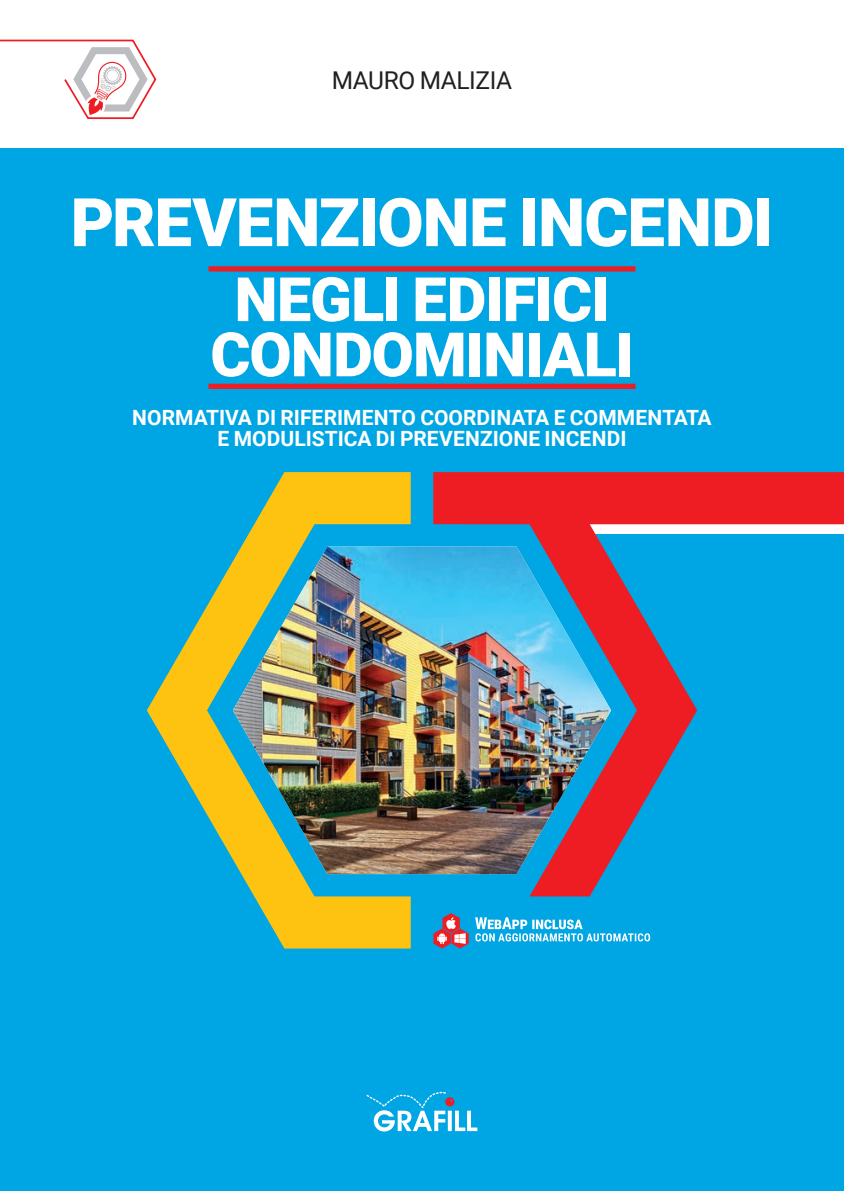
<style>
.page{position:relative;width:844px;height:1191px;background:#fff}
.page>*{position:absolute;margin:0;border:0;box-sizing:border-box;transform-origin:0 0}
.t1{font:900 67.02px "Roboto";letter-spacing:-.015em;color:#fff}
.t2{font:900 61.25px/55.1px "Roboto";letter-spacing:-.015em;color:#fff;text-align:center}
.t3{font:24.5px "Roboto";letter-spacing:-.015em;color:#231f20}
.t4{font:700 21px/21px "Roboto";color:#fff;text-align:center}
</style>
<div class="page">
<div style="left:0;top:149px;width:843px;height:1042px;background:#00a5e3"></div>
<svg style="left:366px;top:1091px;width:111px;height:40px"></svg>
<img style="left:410px;top:546px;width:23px;height:328px">
<img style="left:147px;top:472px;width:263px;height:476px">
<img style="left:433px;top:472px;width:410px;height:424px">
<svg style="left:475px;top:917px;width:175px;height:24px"></svg>
<svg style="left:433px;top:913px;width:35px;height:35px"></svg>
<svg style="left:0;top:39px;width:157px;height:80px"></svg>
<div style="left:208px;top:266px;width:427px;height:5px;background:#ee1d23"></div>
<div style="left:208px;top:384px;width:427px;height:5px;background:#ee1d23"></div>
<p class="t3" style="left:331px;top:63px;width:182px">MAURO MALIZIA</p>
<p class="t1" style="left:71px;top:175px;width:704px">PREVENZIONE INCENDI</p>
<p class="t2" style="left:210px;top:269px;width:424px">NEGLI EDIFICI<br>CONDOMINIALI</p>
<p class="t4" style="left:132px;top:406px;width:580px">NORMATIVA DI RIFERIMENTO COORDINATA E COMMENTATA<br>E MODULISTICA DI PREVENZIONE INCENDI</p>
</div>
